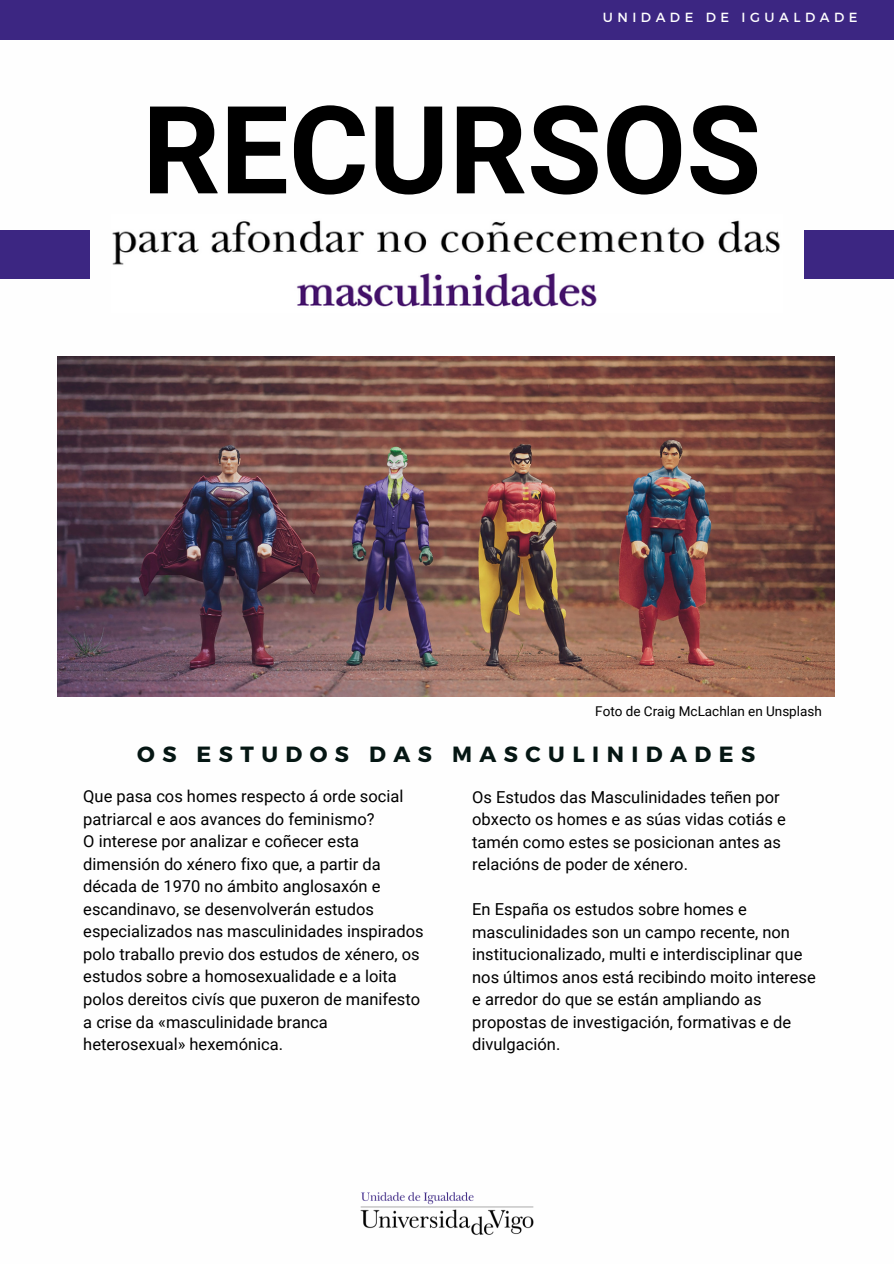
<style>
.page{position:relative;width:894px;height:1264px;background:#fff}
.page>*{position:absolute;margin:0;border:0;box-sizing:border-box;transform-origin:0 0}
.t1{font:700 121.95px "Roboto";color:#000}
.t2{font:700 21.9px "Montserrat";letter-spacing:.34em;color:#051613}
.t3{font:16.5px/22.5px "Roboto";color:#000}
.t4{font:13.5px "Roboto";color:#000}
.t5{font:13.2px "Montserrat";letter-spacing:.34em;color:#fff}
</style>
<div class="page">
<div style="left:0;top:230px;width:89px;height:49px;background:#3c2682"></div>
<div style="left:0;top:0;width:893px;height:40px;background:#3c2682"></div>
<img style="left:360px;top:1192px;width:174px;height:43px">
<img style="left:58px;top:356px;width:775px;height:340px">
<div style="left:804px;top:230px;width:89px;height:49px;background:#3c2682"></div>
<img style="left:112px;top:220px;width:668px;height:87px">
<p class="t5" style="left:602px;top:9px;width:256px">UNIDADE DE IGUALDADE</p>
<p class="t1" style="left:142px;top:80px;width:620px">RECURSOS</p>
<h2 class="t4" style="left:595px;top:703px;width:228px">Foto de Craig McLachlan en Unsplash</h2>
<p class="t2" style="left:137px;top:740px;width:619px">OS ESTUDOS DAS MASCULINIDADES</p>
<h3 class="t3" style="left:83px;top:785px;width:342px">Que pasa cos homes respecto á orde social patriarcal e aos avances do feminismo?<br>O interese por analizar e coñecer esta dimensión do xénero fixo que, a partir da década de 1970 no ámbito anglosaxón e escandinavo, se desenvolverán estudos especializados nas masculinidades inspirados polo traballo previo dos estudos de xénero, os estudos sobre a homosexualidade e a loita polos dereitos civís que puxeron de manifesto a crise da «masculinidade branca heterosexual» hexemónica.</h3>
<h3 class="t3" style="left:472px;top:786px;width:315px">Os Estudos das Masculinidades teñen por obxecto os homes e as súas vidas cotiás e tamén como estes se posicionan antes as relacións de poder de xénero.</h3>
<h3 class="t3" style="left:472px;top:898px;width:345px">En España os estudos sobre homes e masculinidades son un campo recente, non institucionalizado, multi e interdisciplinar que nos últimos anos está recibindo moito interese e arredor do que se están ampliando as propostas de investigación, formativas e de divulgación.</h3>
</div>
